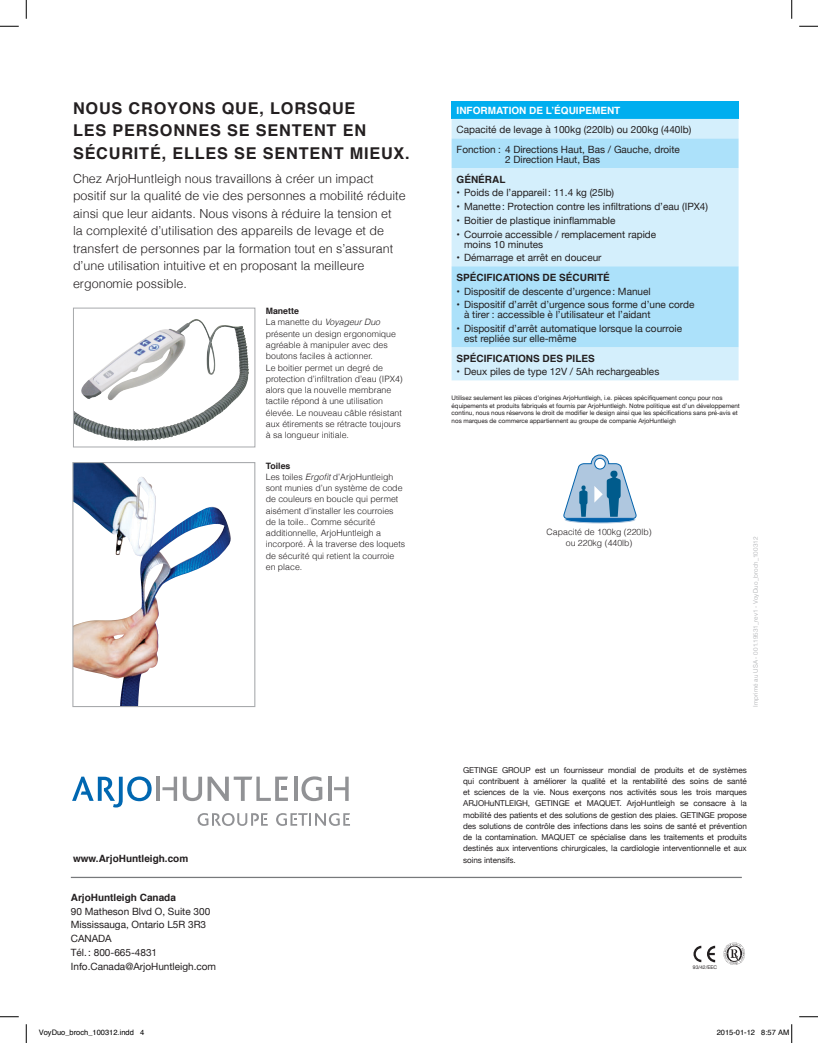
<style>
.page{position:relative;width:818px;height:1043px;background:#fff}
.page>*{position:absolute;margin:0;border:0;box-sizing:border-box;transform-origin:0 0}
.t1{font:700 16.25px/22.5px "Helvetica";letter-spacing:.05em;color:#231f20}
.t2{font:300 12.5px/17.5px "Helvetica";color:#231f20}
.t3{font:10px/13.8px "Helvetica Neue";color:#231f20}
.t4{font:700 10px "Helvetica";color:#231f20}
.t5{font:700 10px "Helvetica";color:#fff}
.t6{font:300 8.75px/11.2px "Helvetica";color:#231f20}
.t7{font:8.12px/11.2px "Helvetica Neue";letter-spacing:-.01em;color:#231f20;text-align:justify}
.t8{font:7.5px "Helvetica";color:#000}
.t9{font:6.25px/7.5px "Helvetica Neue";color:#231f20}
.t10{font:300 6.25px "Helvetica";letter-spacing:.01em;color:#a7a9ac}
.t11{font:5px "Helvetica Neue";color:#231f20}
.s1{font-weight:700}
.s2{font-style:italic}
</style>
<div class="page">
<svg style="left:276px;top:813px;width:74px;height:13px"></svg>
<hr style="left:156px;top:776px;width:4px;height:25px;background:#919295">
<svg style="left:162px;top:776px;width:15px;height:25px"></svg>
<svg style="left:72px;top:776px;width:80px;height:31px"></svg>
<svg style="left:183px;top:776px;width:105px;height:25px"></svg>
<svg style="left:294px;top:776px;width:3px;height:25px"></svg>
<svg style="left:301px;top:776px;width:21px;height:25px"></svg>
<hr style="left:328px;top:776px;width:3px;height:25px;background:#919295">
<svg style="left:334px;top:776px;width:14px;height:25px"></svg>
<svg style="left:197px;top:813px;width:71px;height:13px"></svg>
<svg style="left:723px;top:942px;width:22px;height:22px"></svg>
<svg style="left:693px;top:945px;width:8px;height:17px"></svg>
<svg style="left:707px;top:945px;width:8px;height:17px"></svg>
<hr style="left:71px;top:876px;width:670px;height:2px;background:#77797b">
<div style="left:451px;top:101px;width:287px;height:18px;background:#00aeef"></div>
<div style="left:451px;top:119px;width:287px;height:261px;background:#d4effc"></div>
<svg style="left:451px;top:138px;width:287px;height:209px;background:#bfe7fa"></svg>
<img style="left:74px;top:464px;width:157px;height:241px">
<div style="left:72px;top:462px;width:183px;height:245px;border:1px solid #a7a9ac"></div>
<img style="left:80px;top:319px;width:160px;height:111px">
<div style="left:73px;top:307px;width:182px;height:140px;border:1px solid #a7a9ac"></div>
<div style="left:565px;top:516px;width:69px;height:7px;background:#0262ab;border-radius:50%"></div>
<div style="left:565px;top:516px;width:70px;height:7px;border:1px solid #afc7df;border-radius:50%"></div>
<svg style="left:563px;top:455px;width:73px;height:64px"></svg>
<svg style="left:0;top:25px;width:19px;height:2px"></svg>
<svg style="left:799px;top:25px;width:19px;height:2px"></svg>
<svg style="left:0;top:1016px;width:19px;height:1px"></svg>
<svg style="left:799px;top:1016px;width:19px;height:1px"></svg>
<svg style="left:25px;top:0;width:2px;height:19px"></svg>
<svg style="left:25px;top:1024px;width:2px;height:18px"></svg>
<svg style="left:791px;top:0;width:1px;height:19px"></svg>
<svg style="left:791px;top:1024px;width:1px;height:18px"></svg>
<h1 class="t1" style="left:73px;top:97px;width:338px">NOUS CROYONS QUE, LORSQUE<br>LES PERSONNES SE SENTENT EN<br>SÉCURITÉ, ELLES SE SENTENT MIEUX.</h1>
<p class="t2" style="left:73px;top:169px;width:334px">Chez ArjoHuntleigh nous travaillons à créer un impact positif sur la qualité de vie des personnes a mobilité réduite ainsi que leur aidants. Nous visons à réduire la tension et<br>la complexité d’utilisation des appareils de levage et de transfert de personnes par la formation tout en s’assurant d’une utilisation intuitive et en proposant la meilleure ergonomie possible.</p>
<p class="t6" style="left:266px;top:305px;width:138px"><span class="s1">Manette<br></span>La manette du <span class="s2">Voyageur Duo </span>présente un design ergonomique agréable à manipuler avec des boutons faciles à actionner.<br>Le boitier permet un degré de protection d’infiltration d’eau (IPX4) alors que la nouvelle membrane tactile répond à une utilisation élevée. Le nouveau câble résistant aux étirements se rétracte toujours à sa longueur initiale.</p>
<p class="t6" style="left:266px;top:459px;width:141px"><span class="s1">Toiles<br></span>Les toiles <span class="s2">Ergofit</span> d’ArjoHuntleigh sont munies d’un système de code de couleurs en boucle qui permet aisément d’installer les courroies de la toile.. Comme sécurité additionnelle, ArjoHuntleigh a incorporé. À la traverse des loquets de sécurité qui retient la courroie en place.</p>
<p class="t4" style="left:73px;top:850px;width:117px">www.ArjoHuntleigh.com</p>
<p class="t4" style="left:71px;top:889px;width:107px">ArjoHuntleigh Canada</p>
<p class="t3" style="left:71px;top:904px;width:147px">90 Matheson Blvd O, Suite 300<br>Mississauga, Ontario L5R 3R3<br>CANADA<br>Tél.: 800-665-4831<br>Info.Canada@ArjoHuntleigh.com</p>
<p class="t5" style="left:456px;top:102px;width:165px">INFORMATION DE L’ÉQUIPEMENT</p>
<p class="t3" style="left:456px;top:121px;width:236px;line-height:19.5px">Capacité de levage à 100kg (220lb) ou 200kg (440lb)<br>Fonction : 4 Directions Haut, Bas / Gauche, droite</p>
<p class="t3" style="left:505px;top:153px;width:97px">2 Direction Haut, Bas</p>
<p class="t4" style="left:456px;top:171px;width:50px">GÉNÉRAL</p>
<p class="t3" style="left:456px;top:186px;width:159px">• Poids de l’appareil: 11.4 kg (25lb)</p>
<p class="t3" style="left:456px;top:200px;width:253px">• Manette: Protection contre les infiltrations d’eau (IPX4)</p>
<p class="t3" style="left:456px;top:214px;width:160px">• Boitier de plastique ininflammable</p>
<p class="t3" style="left:464px;top:229px;width:194px;line-height:10px;text-indent:-8px">• Courroie accessible / remplacement rapide moins 10 minutes</p>
<p class="t3" style="left:456px;top:251px;width:146px">• Démarrage et arrêt en douceur</p>
<p class="t4" style="left:456px;top:269px;width:155px">SPÉCIFICATIONS DE SÉCURITÉ</p>
<p class="t3" style="left:456px;top:285px;width:196px">• Dispositif de descente d’urgence: Manuel</p>
<p class="t3" style="left:464px;top:300px;width:232px;line-height:10px;text-indent:-8px">• Dispositif d’arrêt d’urgence sous forme d’une corde à tirer : accessible è l’utilisateur et l’aidant</p>
<p class="t3" style="left:464px;top:324px;width:219px;line-height:10px;text-indent:-8px">• Dispositif d’arrêt automatique lorsque la courroie est repliée sur elle-même</p>
<p class="t4" style="left:456px;top:350px;width:140px">SPÉCIFICATIONS DES PILES</p>
<p class="t3" style="left:456px;top:365px;width:204px">• Deux piles de type 12V / 5Ah rechargeables</p>
<p class="t9" style="left:451px;top:395px;width:290px">Utilisez seulement les pièces d’origines ArjoHuntleigh, i.e. pièces spécifiquement conçu pour nos équipements et produits fabriqués et fournis par ArjoHuntleigh. Notre politique est d’un développement continu, nous nous réservons le droit de modifier le design ainsi que les spécifications sans pré-avis et nos marques de commerce appartiennent au groupe de companie ArjoHuntleigh</p>
<p class="t6" style="left:546px;top:525px;width:107px;text-align:center">Capacité de 100kg (220lb) ou 220kg (440lb)</p>
<p class="t10" style="left:750px;top:707px;width:172px;rotate:-90deg">Imprimé au USA - 001.19531_rev1 - VoyDuo_broch_100312</p>
<p class="t7" style="left:463px;top:764px;width:285px">GETINGE GROUP est un fournisseur mondial de produits et de systèmes qui contribuent à améliorer la qualité et la rentabilité des soins de santé et sciences de la vie. Nous exerçons nos activités sous les trois marques ARJOHuNTLEIGH, GETINGE et MAQUET. ArjoHuntleigh se consacre à la mobilité des patients et des solutions de gestion des plaies. GETINGE propose des solutions de contrôle des infections dans les soins de santé et prévention de la contamination. MAQUET ce spécialise dans les traitements et produits destinés aux interventions chirurgicales, la cardiologie interventionnelle et aux soins intensifs.</p>
<p class="t11" style="left:692px;top:963px;width:26px">93/42/EEC</p>
<p class="t8" style="left:39px;top:1027px;width:107px">VoyDuo_broch_100312.indd 4</p>
<p class="t8" style="left:716px;top:1027px;width:74px">2015-01-12 8:57 AM</p>
</div>
